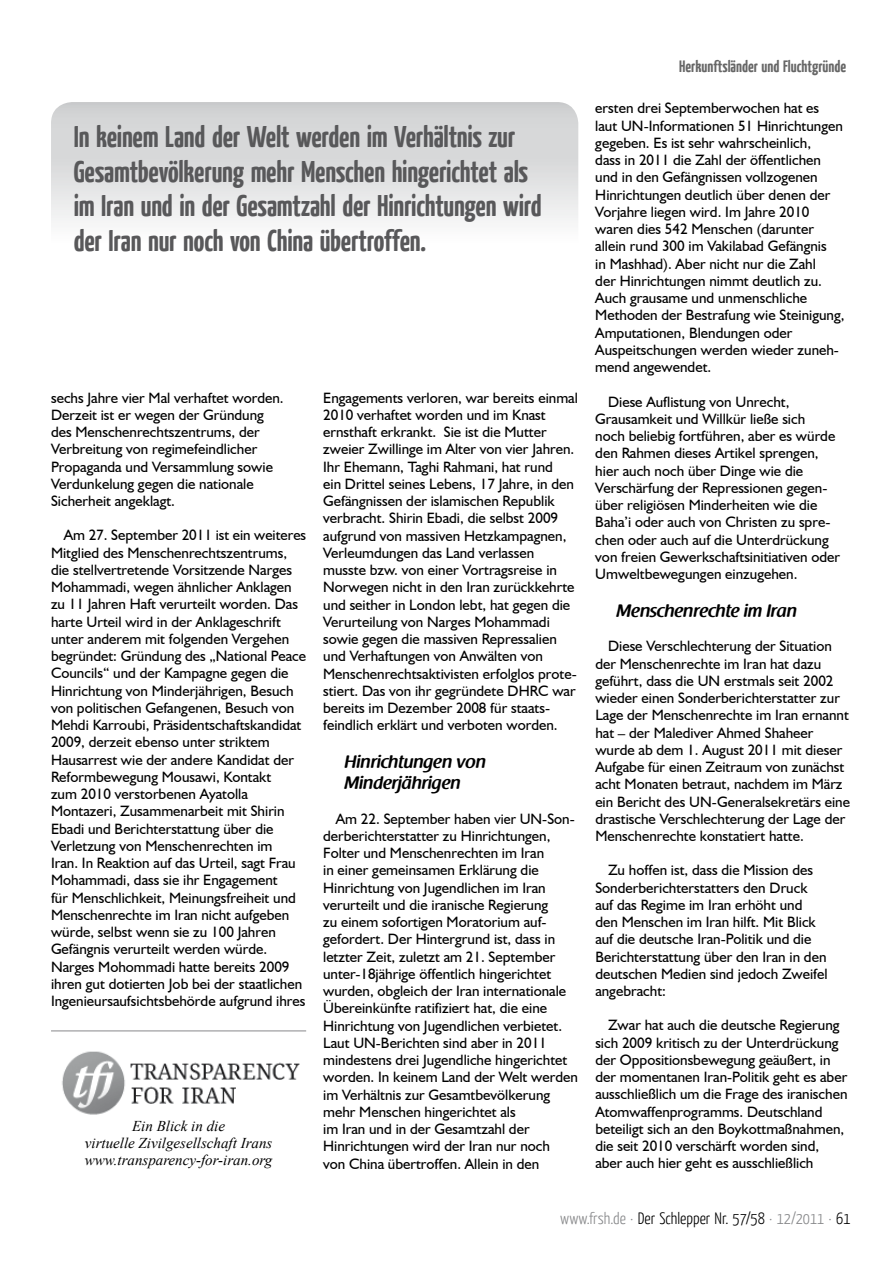
<style>
.page{position:relative;width:893px;height:1263px;background:#fff}
.page>*{position:absolute;margin:0;border:0;box-sizing:border-box;transform-origin:0 0}
.t1{font:700 30px/34.5px "Yanone Kaffeesatz";letter-spacing:-.005em;color:#58585a}
.t2{font:600 18px/21px "Raspoutine";color:#000}
.t3{font:300 16.5px "Yanone Kaffeesatz";color:#000}
.t4{font:700 16.5px "Yanone Kaffeesatz";color:#000}
.t5{font:15px/17.2px "Humanist 521 BT";color:#000}
.t6{font:italic 15px/17.2px "Times New Roman";color:#000;text-align:center}
.s1{color:#87888a}
</style>
<div class="page">
<svg style="left:51px;top:102px;width:527px;height:119px;background:#dddedf"></svg>
<img style="left:62px;top:1051px;width:238px;height:64px">
<hr style="left:51px;top:1030px;width:255px;height:1px;background:#87888a">
<h1 class="t1" style="left:74px;top:118px;width:469px">In keinem Land der Welt werden im Verhältnis zur Gesamtbevölkerung mehr Menschen hingerichtet als im Iran und in der Gesamtzahl der Hinrichtungen wird der Iran nur noch von China übertroffen.</h1>
<p class="t5" style="left:51px;top:389px;width:234px">sechs Jahre vier Mal verhaftet worden.<br>Derzeit ist er wegen der Gründung des Menschenrechtszentrums, der Verbreitung von regimefeindlicher Propaganda und Versammlung sowie Verdunkelung gegen die nationale Sicherheit angeklagt.</p>
<p class="t5" style="left:51px;top:526px;width:257px;text-indent:13px">Am 27. September 2011 ist ein weiteres Mitglied des Menschenrechtszentrums, die stellvertretende Vorsitzende Narges Mohammadi, wegen ähnlicher Anklagen zu 11 Jahren Haft verurteilt worden. Das harte Urteil wird in der Anklageschrift unter anderem mit folgenden Vergehen begründet: Gründung des „National Peace Councils“ und der Kampagne gegen die Hinrichtung von Minderjährigen, Besuch von politischen Gefangenen, Besuch von Mehdi Karroubi, Präsidentschaftskandidat 2009, derzeit ebenso unter striktem Hausarrest wie der andere Kandidat der Reformbewegung Mousawi, Kontakt<br>zum 2010 verstorbenen Ayatolla Montazeri, Zusammenarbeit mit Shirin Ebadi und Berichterstattung über die Verletzung von Menschenrechten im<br>Iran. In Reaktion auf das Urteil, sagt Frau Mohammadi, dass sie ihr Engagement<br>für Menschlichkeit, Meinungsfreiheit und Menschenrechte im Iran nicht aufgeben würde, selbst wenn sie zu 100 Jahren Gefängnis verurteilt werden würde.<br>Narges Mohommadi hatte bereits 2009 ihren gut dotierten Job bei der staatlichen Ingenieursaufsichtsbehörde aufgrund ihres</p>
<p class="t6" style="left:85px;top:1117px;width:189px">Ein Blick in die<br>virtuelle Zivilgesellschaft Irans www.transparency-for-iran.org</p>
<p class="t5" style="left:323px;top:389px;width:256px">Engagements verloren, war bereits einmal 2010 verhaftet worden und im Knast ernsthaft erkrankt. Sie ist die Mutter zweier Zwillinge im Alter von vier Jahren.<br>Ihr Ehemann, Taghi Rahmani, hat rund<br>ein Drittel seines Lebens, 17 Jahre, in den Gefängnissen der islamischen Republik verbracht. Shirin Ebadi, die selbst 2009 aufgrund von massiven Hetzkampagnen, Verleumdungen das Land verlassen musste bzw. von einer Vortragsreise in Norwegen nicht in den Iran zurückkehrte und seither in London lebt, hat gegen die Verurteilung von Narges Mohammadi sowie gegen die massiven Repressalien und Verhaftungen von Anwälten von Menschenrechtsaktivisten erfolglos prote&shy;stiert. Das von ihr gegründete DHRC war bereits im Dezember 2008 für staats&shy;feindlich erklärt und verboten worden.</p>
<p class="t2" style="left:344px;top:752px;width:143px">Hinrichtungen von<br>Minderjährigen</p>
<p class="t5" style="left:323px;top:810px;width:256px;text-indent:13px">Am 22. September haben vier UN-Son&shy;derberichterstatter zu Hinrichtungen, Folter und Menschenrechten im Iran<br>in einer gemeinsamen Erklärung die Hinrichtung von Jugendlichen im Iran verurteilt und die iranische Regierung<br>zu einem sofortigen Moratorium auf&shy;gefordert. Der Hintergrund ist, dass in letzter Zeit, zuletzt am 21. September unter-18jährige öffentlich hingerichtet wurden, obgleich der Iran internationale Übereinkünfte ratifiziert hat, die eine Hinrichtung von Jugendlichen verbietet.<br>Laut UN-Berichten sind aber in 2011 mindestens drei Jugendliche hingerichtet worden. In keinem Land der Welt werden im Verhältnis zur Gesamtbevölkerung mehr Menschen hingerichtet als<br>im Iran und in der Gesamtzahl der Hinrichtungen wird der Iran nur noch<br>von China übertroffen. Allein in den</p>
<p class="t4" style="left:679px;top:55px;width:168px">Herkunftsländer und Fluchtgründe</p>
<p class="t5" style="left:595px;top:99px;width:251px">ersten drei Septemberwochen hat es laut UN-Informationen 51 Hinrichtungen gegeben. Es ist sehr wahrscheinlich,<br>dass in 2011 die Zahl der öffentlichen und in den Gefängnissen vollzogenen Hinrichtungen deutlich über denen der Vorjahre liegen wird. Im Jahre 2010 waren dies 542 Menschen (darunter allein rund 300 im Vakilabad Gefängnis<br>in Mashhad). Aber nicht nur die Zahl<br>der Hinrichtungen nimmt deutlich zu.<br>Auch grausame und unmenschliche Methoden der Bestrafung wie Steinigung, Amputationen, Blendungen oder Auspeitschungen werden wieder zuneh&shy;mend angewendet.</p>
<p class="t5" style="left:595px;top:392px;width:246px;text-indent:13px">Diese Auflistung von Unrecht, Grausamkeit und Willkür ließe sich<br>noch beliebig fortführen, aber es würde den Rahmen dieses Artikel sprengen, hier auch noch über Dinge wie die Verschärfung der Repressionen gegen&shy;über religiösen Minderheiten wie die Baha’i oder auch von Christen zu spre&shy;chen oder auch auf die Unterdrückung von freien Gewerkschaftsinitiativen oder Umweltbewegungen einzugehen.</p>
<p class="t2" style="left:617px;top:601px;width:182px">Menschenrechte im Iran</p>
<p class="t5" style="left:595px;top:637px;width:256px;text-indent:13px">Diese Verschlechterung der Situation der Menschenrechte im Iran hat dazu geführt, dass die UN erstmals seit 2002 wieder einen Sonderberichterstatter zur Lage der Menschenrechte im Iran ernannt hat – der Malediver Ahmed Shaheer wurde ab dem 1. August 2011 mit dieser Aufgabe für einen Zeitraum von zunächst acht Monaten betraut, nachdem im März ein Bericht des UN-Generalsekretärs eine drastische Verschlechterung der Lage der Menschenrechte konstatiert hatte.</p>
<p class="t5" style="left:595px;top:861px;width:234px;text-indent:13px">Zu hoffen ist, dass die Mission des Sonderberichterstatters den Druck auf das Regime im Iran erhöht und den Menschen im Iran hilft. Mit Blick auf die deutsche Iran-Politik und die Berichterstattung über den Iran in den deutschen Medien sind jedoch Zweifel angebracht:</p>
<p class="t5" style="left:595px;top:1016px;width:254px;text-indent:13px">Zwar hat auch die deutsche Regierung sich 2009 kritisch zu der Unterdrückung der Oppositionsbewegung geäußert, in der momentanen Iran-Politik geht es aber ausschließlich um die Frage des iranischen Atomwaffenprogramms. Deutschland beteiligt sich an den Boykottmaßnahmen, die seit 2010 verschärft worden sind, aber auch hier geht es ausschließlich</p>
<p class="t3" style="left:560px;top:1208px;width:292px"><span class="s1">www.frsh.de ·</span> Der Schlepper Nr. 57/58 <span class="s1">· 12/2011 ·</span> 61</p>
</div>
